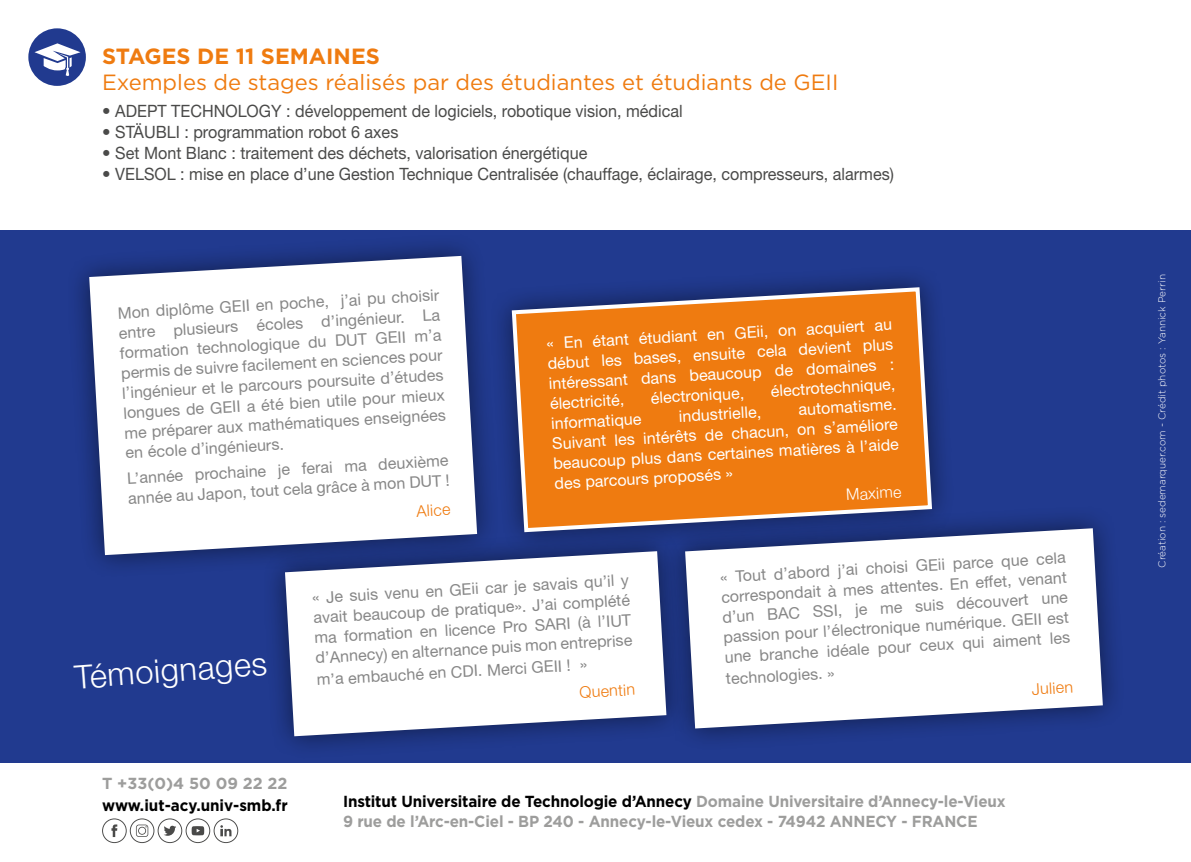
<style>
.page{position:relative;width:1191px;height:862px;background:#fff}
.page>*{position:absolute;margin:0;border:0;box-sizing:border-box;transform-origin:0 0}
.t1{font:300 32.6px "Helvetica Neue LT Std";color:#fff}
.t2{font:22px "Gotham";color:#ef7b10}
.t3{font:700 22px "Gotham";color:#ef7b10}
.t4{font:17px "Helvetica Neue LT Std";color:#4a4a49}
.t5{font:16px/20px "Helvetica Neue LT Std";color:#878787;text-align:justify}
.t6{font:16px/20.2px "Helvetica Neue LT Std";color:#fff;text-align:justify}
.t7{font:700 16px/20px "Gotham";letter-spacing:-.01em;color:#9d9d9c;scale:.95 1}
.t8{font:700 16px "Gotham";color:#000;scale:.95 1}
.t9{font:300 16px "Helvetica Neue LT Std";color:#ef7b10}
.t10{font:700 16px "Gotham";letter-spacing:-.01em;color:#9d9d9c}
.t11{font:300 16px "Helvetica Neue LT Std";color:#fff}
.t12{font:300 10px "Gotham";color:#fff}
.s1{color:#000}
</style>
<div class="page">
<div style="left:0;top:230px;width:1191px;height:533px;background:#213a8f"></div>
<div style="left:260px;top:526px;width:430px;height:234px;background:#000;opacity:.5"></div>
<div style="left:285px;top:555px;width:375px;height:181px;background:#fff"></div>
<div style="left:660px;top:504px;width:466px;height:248px;background:#000;opacity:.5"></div>
<svg style="left:685px;top:528px;width:417px;height:200px;background:#ebecf3"></svg>
<div style="left:489px;top:265px;width:466px;height:290px;background:#000;opacity:.5"></div>
<svg style="left:509px;top:285px;width:425px;height:249px;background:#d1762a"></svg>
<div style="left:28px;top:28px;width:58px;height:58px;background:#213a8f;border-radius:50%"></div>
<svg style="left:34px;top:43px;width:47px;height:34px"></svg>
<div style="left:65px;top:231px;width:436px;height:348px;background:#000;opacity:.5"></div>
<svg style="left:89px;top:256px;width:388px;height:299px;background:#e7e9f0"></svg>
<svg style="left:102px;top:818px;width:136px;height:25px"></svg>
<h2 class="t3" style="left:102px;top:42px;width:279px">STAGES DE 11 SEMAINES</h2>
<h2 class="t2" style="left:102px;top:68px;width:738px">Exemples de stages réalisés par des étudiantes et étudiants de GEII</h2>
<p class="t4" style="left:102px;top:101px;width:582px">• ADEPT TECHNOLOGY : développement de logiciels, robotique vision, médical</p>
<p class="t4" style="left:102px;top:122px;width:298px">• STÄUBLI : programmation robot 6 axes</p>
<p class="t4" style="left:102px;top:143px;width:487px">• Set Mont Blanc : traitement des déchets, valorisation énergétique</p>
<p class="t4" style="left:102px;top:164px;width:793px">• VELSOL : mise en place d’une Gestion Technique Centralisée (chauffage, éclairage, compresseurs, alarmes)</p>
<p class="t5" style="left:117px;top:302px;width:324px;rotate:-3deg">Mon diplôme GEII en poche, j’ai pu choisir entre plusieurs écoles d’ingénieur. La formation technologique du DUT GEII m’a permis de suivre facilement en sciences pour l’ingénieur et le parcours poursuite d’études longues de GEII a été bien utile pour mieux me préparer aux mathématiques enseignées en école d’ingénieurs.</p>
<p class="t5" style="left:127px;top:467px;width:323px;rotate:-3deg">L’année prochaine je ferai ma deuxième année au Japon, tout cela grâce à mon DUT !</p>
<p class="t9" style="left:416px;top:501px;width:35px;rotate:-3deg">Alice</p>
<p class="t6" style="left:546px;top:333px;width:347px;rotate:-3deg">« En étant étudiant en GEii, on acquiert au début les bases, ensuite cela devient plus intéressant dans beaucoup de domaines : électricité,</p>
<p class="t6" style="left:650px;top:387px;width:95px;rotate:-3deg">électronique,</p>
<p class="t6" style="left:770px;top:380px;width:126px;rotate:-3deg">électrotechnique,</p>
<p class="t6" style="left:550px;top:412px;width:347px;text-indent:248px;rotate:-3deg">automatisme.<br>Suivant les intérêts de chacun, on s’améliore beaucoup plus dans certaines matières à l’aide des parcours proposés »</p>
<p class="t11" style="left:845px;top:485px;width:57px;rotate:-3deg">Maxime</p>
<p class="t6" style="left:550px;top:413px;width:92px;rotate:-3deg">informatique</p>
<p class="t6" style="left:678px;top:406px;width:84px;rotate:-3deg">industrielle,</p>
<h1 class="t1" style="left:73px;top:657px;width:194px;rotate:-4deg">Témoignages</h1>
<p class="t5" style="left:312px;top:587px;width:319px;rotate:-3deg">« Je suis venu en GEii car je savais qu’il y avait beaucoup de pratique». J’ai complété ma formation en licence Pro SARI (à l’IUT d’Annecy) en alternance puis mon entreprise</p>
<p class="t5" style="left:316px;top:669px;width:272px;rotate:-3deg">m’a embauché en CDI. Merci GEII ! »</p>
<p class="t9" style="left:579px;top:682px;width:57px;rotate:-3deg">Quentin</p>
<p class="t5" style="left:719px;top:566px;width:348px;rotate:-3deg">« Tout d’abord j’ai choisi GEii parce que cela correspondait à mes attentes. En effet, venant d’un BAC SSI, je me suis découvert une passion pour l’électronique numérique. GEII est une branche idéale pour ceux qui aiment les</p>
<p class="t5" style="left:725px;top:668px;width:110px;rotate:-3deg">technologies. »</p>
<p class="t9" style="left:1031px;top:679px;width:43px;rotate:-3deg">Julien</p>
<p class="t10" style="left:102px;top:773px;width:187px">T +33(0)4 50 09 22 22</p>
<p class="t8" style="left:102px;top:795px;width:197px">www.iut-acy.univ-smb.fr</p>
<p class="t7" style="left:343px;top:791px;width:699px"><span class="s1">Institut Universitaire de Technologie d’Annecy</span> Domaine Universitaire d’Annecy-le-Vieux<br>9 rue de l’Arc-en-Ciel - BP 240 - Annecy-le-Vieux cedex - 74942 ANNECY - FRANCE</p>
<p class="t12" style="left:1155px;top:568px;width:295px;rotate:-90deg">Création : sedemarquer.com - Crédit photos : Yannick Perrin</p>
</div>
